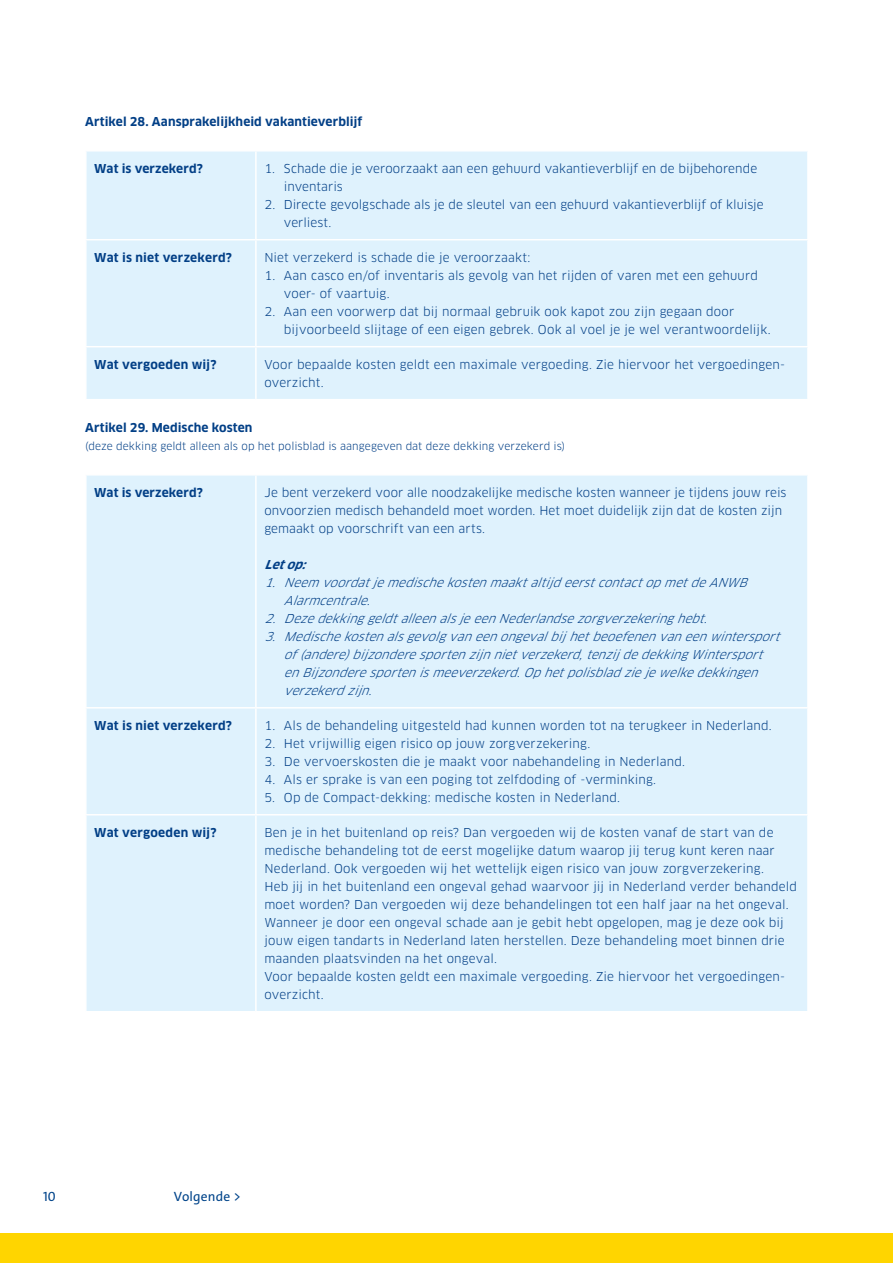
<style>
.page{position:relative;width:893px;height:1263px;background:#fff}
.page>*{position:absolute;margin:0;border:0;box-sizing:border-box;transform-origin:0 0}
.t1{font:13.5px "The Sans C4 s";letter-spacing:.01em;color:#00448a}
.t2{font:12px/18px "Clan Pro";letter-spacing:.01em;color:#023f86}
.t3{font:italic 12px/18px "Clan Pro";color:#023f86}
.t4{font:700 12px "Clan Pro";letter-spacing:.01em;color:#023f86}
.t5{font:italic 700 12px "Clan Pro";color:#023f86}
.t6{font:10.5px "Clan Pro";letter-spacing:.01em;color:#023f86}
</style>
<div class="page">
<div style="left:0;top:1233px;width:893px;height:30px;background:#ffd500"></div>
<div style="left:87px;top:152px;width:720px;height:247px;background:#dff2fd"></div>
<hr style="left:255px;top:152px;width:2px;height:87px;background:#fff">
<hr style="left:85px;top:239px;width:171px;height:1px;background:#fff">
<hr style="left:256px;top:239px;width:553px;height:1px;background:#fff">
<hr style="left:255px;top:240px;width:2px;height:106px;background:#fff">
<hr style="left:85px;top:346px;width:171px;height:1px;background:#fff">
<hr style="left:256px;top:346px;width:553px;height:1px;background:#fff">
<hr style="left:255px;top:347px;width:2px;height:52px;background:#fff">
<div style="left:87px;top:476px;width:720px;height:535px;background:#dff2fd"></div>
<hr style="left:255px;top:476px;width:2px;height:231px;background:#fff">
<hr style="left:85px;top:707px;width:171px;height:1px;background:#fff">
<hr style="left:256px;top:707px;width:553px;height:1px;background:#fff">
<hr style="left:255px;top:708px;width:2px;height:106px;background:#fff">
<hr style="left:85px;top:814px;width:171px;height:1px;background:#fff">
<hr style="left:256px;top:814px;width:553px;height:1px;background:#fff">
<hr style="left:255px;top:815px;width:2px;height:196px;background:#fff">
<p class="t4" style="left:85px;top:115px;width:279px">Artikel 28. Aansprakelijkheid vakantieverblijf</p>
<p class="t4" style="left:94px;top:162px;width:110px">Wat is verzekerd?</p>
<p class="t2" style="left:284px;top:160px;width:475px;text-indent:-20px">1. Schade die je veroorzaakt aan een gehuurd vakantieverblijf en de bijbehorende inventaris</p>
<p class="t2" style="left:284px;top:196px;width:481px;text-indent:-20px">2. Directe gevolgschade als je de sleutel van een gehuurd vakantieverblijf of kluisje verliest.</p>
<p class="t4" style="left:94px;top:250px;width:139px">Wat is niet verzekerd?</p>
<p class="t2" style="left:264px;top:248px;width:268px">Niet verzekerd is schade die je veroorzaakt:</p>
<p class="t2" style="left:284px;top:266px;width:475px;text-indent:-20px">1. Aan casco en/of inventaris als gevolg van het rijden of varen met een gehuurd voer- of vaartuig.</p>
<p class="t2" style="left:284px;top:302px;width:488px;text-indent:-20px">2. Aan een voorwerp dat bij normaal gebruik ook kapot zou zijn gegaan door bijvoorbeeld slijtage of een eigen gebrek. Ook al voel je je wel verantwoordelijk.</p>
<p class="t4" style="left:94px;top:357px;width:124px">Wat vergoeden wij?</p>
<p class="t2" style="left:264px;top:355px;width:522px">Voor bepaalde kosten geldt een maximale vergoeding. Zie hiervoor het vergoedingen&shy;overzicht.</p>
<p class="t4" style="left:85px;top:421px;width:169px">Artikel 29. Medische kosten</p>
<p class="t6" style="left:85px;top:440px;width:482px">(deze dekking geldt alleen als op het polisblad is aangegeven dat deze dekking verzekerd is)</p>
<p class="t4" style="left:94px;top:486px;width:110px">Wat is verzekerd?</p>
<p class="t2" style="left:264px;top:484px;width:523px">Je bent verzekerd voor alle noodzakelijke medische kosten wanneer je tijdens jouw reis onvoorzien medisch behandeld moet worden. Het moet duidelijk zijn dat de kosten zijn gemaakt op voorschrift van een arts.</p>
<p class="t5" style="left:264px;top:558px;width:48px">Letop:</p>
<p class="t3" style="left:284px;top:574px;width:470px;text-indent:-20px">1. Neem voordatjemedischekostenmaaktaltijdeerstcontactopmetdeANWB<br>Alarmcentrale.</p>
<p class="t3" style="left:264px;top:610px;width:449px">2. DezedekkinggeldtalleenalsjeeenNederlandsezorgverzekeringhebt.</p>
<p class="t3" style="left:284px;top:628px;width:502px;text-indent:-20px">3. Medischekostenalsgevolgvaneenongevalbijhetbeoefenenvaneenwintersport of(andere)bijzonderesportenzijnnietverzekerd,tenzijdedekkingWintersport enBijzonderesportenismeeverzekerd.Ophetpolisbladziejewelkedekkingen verzekerdzijn.</p>
<p class="t4" style="left:94px;top:718px;width:139px">Wat is niet verzekerd?</p>
<p class="t2" style="left:264px;top:716px;width:509px">1. Als de behandeling uitgesteld had kunnen worden tot na terugkeer in Nederland.</p>
<p class="t2" style="left:264px;top:734px;width:327px">2. Het vrijwillig eigen risico op jouw zorgverzekering.</p>
<p class="t2" style="left:264px;top:752px;width:422px">3. De vervoerskosten die je maakt voor nabehandeling in Nederland.</p>
<p class="t2" style="left:264px;top:770px;width:393px">4. Als er sprake is van een poging tot zelfdoding of -verminking.</p>
<p class="t2" style="left:264px;top:788px;width:357px">5. Op de Compact-dekking: medische kosten in Nederland.</p>
<p class="t4" style="left:94px;top:825px;width:124px">Wat vergoeden wij?</p>
<p class="t2" style="left:264px;top:823px;width:534px">Ben je in het buitenland op reis? Dan vergoeden wij de kosten vanaf de start van de medische behandeling tot de eerst mogelijke datum waarop jij terug kunt keren naar Nederland. Ook vergoeden wij het wettelijk eigen risico van jouw zorgverzekering.<br>Heb jij in het buitenland een ongeval gehad waarvoor jij in Nederland verder behandeld moet worden? Dan vergoeden wij deze behandelingen tot een half jaar na het ongeval.<br>Wanneer je door een ongeval schade aan je gebit hebt opgelopen, mag je deze ook bij jouw eigen tandarts in Nederland laten herstellen. Deze behandeling moet binnen drie maanden plaatsvinden na het ongeval.<br>Voor bepaalde kosten geldt een maximale vergoeding. Zie hiervoor het vergoedingen&shy;overzicht.</p>
<p class="t1" style="left:43px;top:1187px;width:14px">10</p>
<p class="t1" style="left:174px;top:1187px;width:69px">Volgende &gt;</p>
</div>
